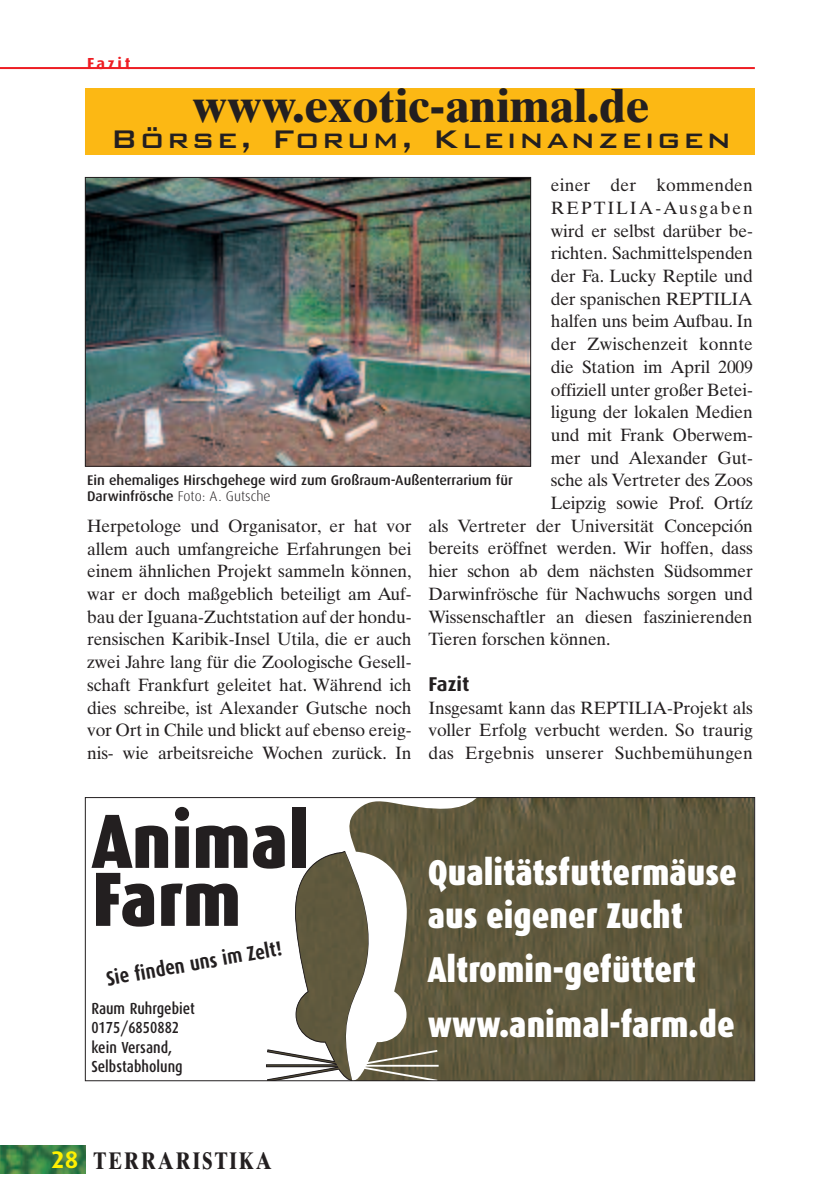
<style>
.page{position:relative;width:840px;height:1191px;background:#fff}
.page>*{position:absolute;margin:0;border:0;box-sizing:border-box;transform-origin:0 0}
.t1{font:900 77px/58px "Dax Condensed";color:#231f20}
.t2{font:700 48px "Times Ten";color:#231f20}
.t3{font:900 36px/43.2px "Dax Condensed";color:#fff}
.t4{font:500 34px "Bank Gothic BT";letter-spacing:.075em;color:#231f20}
.t5{font:24px "Times Ten Bold Os F";letter-spacing:.1em;color:#231f20;scale:.8 1}
.t6{font:700 20.6px "Dax Condensed";color:#231f20}
.t7{font:700 20px "Dax";letter-spacing:-.005em;color:#231f20}
.t8{font:17.8px/22.6px "Times Ten";letter-spacing:-.01em;color:#231f20;text-align:justify}
.t9{font:17.8px "Times Ten";letter-spacing:.01em;color:#231f20}
.t10{font:17.8px "Times Ten";letter-spacing:.115em;color:#231f20}
.t11{font:500 16px/19.2px "Dax Condensed";color:#231f20}
.t12{font:700 16px "Dax";letter-spacing:.165em;color:#ee1d23}
.t13{font:500 14px/16px "Dax";color:#231f20}
.s1{font-weight:300}
.s2{font-family:"Dax";font-weight:700;color:#fff101}
</style>
<div class="page">
<img style="left:0;top:1145px;width:85px;height:29px">
<hr style="left:0;top:67px;width:754px;height:2px;background:#ee1d23">
<div style="left:85px;top:88px;width:669px;height:67px;background:#fcb814"></div>
<img style="left:488px;top:799px;width:264px;height:280px">
<svg style="left:266px;top:852px;width:71px;height:227px"></svg>
<svg style="left:337px;top:799px;width:151px;height:280px;fill:#625a3e"></svg>
<img style="left:87px;top:179px;width:441px;height:285px">
<div style="left:85px;top:177px;width:445px;height:289px;border:1px solid #231f20"></div>
<p class="t12" style="left:87px;top:56px;width:45px">Fazit</p>
<p class="t2" style="left:192px;top:89px;width:459px">www.exotic-animal.de</p>
<p class="t4" style="left:110px;top:117px;width:621px">Börse, Forum, Kleinanzeigen</p>
<p class="t9" style="left:550px;top:178px;width:203px">einer der kommenden</p>
<p class="t10" style="left:550px;top:201px;width:203px">REPTILIA-Ausgaben</p>
<p class="t8" style="left:550px;top:221px;width:203px">wird er selbst darüber be-</p>
<p class="t8" style="left:550px;top:244px;width:203px">richten. Sachmittelspenden</p>
<p class="t8" style="left:550px;top:266px;width:203px">der Fa. Lucky Reptile und</p>
<p class="t8" style="left:550px;top:289px;width:203px">der spanischen REPTILIA</p>
<p class="t8" style="left:550px;top:312px;width:203px">halfen uns beim Aufbau. In</p>
<p class="t8" style="left:550px;top:334px;width:203px">der Zwischenzeit konnte</p>
<p class="t8" style="left:550px;top:357px;width:203px">die Station im April 2009</p>
<p class="t8" style="left:550px;top:380px;width:203px">offiziell unter großer Betei-</p>
<p class="t8" style="left:550px;top:403px;width:203px">ligung der lokalen Medien</p>
<p class="t8" style="left:550px;top:425px;width:203px">und mit Frank Oberwem-</p>
<p class="t8" style="left:550px;top:448px;width:203px">mer und Alexander Gut-</p>
<p class="t8" style="left:550px;top:471px;width:203px">sche als Vertreter des Zoos</p>
<p class="t8" style="left:550px;top:493px;width:203px">Leipzig sowie Prof. Ortíz</p>
<p class="t8" style="left:428px;top:516px;width:326px">als Vertreter der Universität Concepción</p>
<p class="t8" style="left:428px;top:539px;width:326px">bereits eröffnet werden. Wir hoffen, dass</p>
<p class="t8" style="left:428px;top:561px;width:326px">hier schon ab dem nächsten Südsommer</p>
<p class="t8" style="left:428px;top:584px;width:326px">Darwinfrösche für Nachwuchs sorgen und</p>
<p class="t8" style="left:428px;top:607px;width:325px">Wissenschaftler an diesen faszinierenden</p>
<p class="t8" style="left:428px;top:629px;width:183px">Tieren forschen können.</p>
<p class="t7" style="left:428px;top:675px;width:42px">Fazit</p>
<p class="t8" style="left:428px;top:698px;width:326px">Insgesamt kann das REPTILIA-Projekt als voller Erfolg verbucht werden. So traurig das Ergebnis unserer Suchbemühungen</p>
<p class="t13" style="left:87px;top:473px;width:427px">Ein ehemaliges Hirschgehege wird zum Großraum-Außenterrarium für<br>Darwinfrösche <span class="s1">Foto: A. Gutsche</span></p>
<p class="t8" style="left:87px;top:516px;width:326px">Herpetologe und Organisator, er hat vor allem auch umfangreiche Erfahrungen bei einem ähnlichen Projekt sammeln können, war er doch maßgeblich beteiligt am Auf&shy;bau der Iguana-Zuchtstation auf der hondu&shy;rensischen Karibik-Insel Utila, die er auch zwei Jahre lang für die Zoologische Gesell&shy;schaft Frankfurt geleitet hat. Während ich dies schreibe, ist Alexander Gutsche noch vor Ort in Chile und blickt auf ebenso ereig&shy;nis- wie arbeitsreiche Wochen zurück. In</p>
<p class="t1" style="left:92px;top:817px;width:218px">Animal<br>Farm</p>
<p class="t6" style="left:105px;top:969px;width:179px;rotate:-10deg">Sie finden uns im Zelt!</p>
<p class="t11" style="left:91px;top:1000px;width:105px">Raum Ruhrgebiet<br>0175/6850882 kein Versand,<br>Selbstabholung</p>
<p class="t5" style="left:51px;top:1152px;width:277px"><span class="s2">28</span> TERRARISTIKA</p>
<p class="t3" style="left:427px;top:852px;width:310px">Qualitätsfuttermäuse aus eigener Zucht</p>
<p class="t3" style="left:427px;top:944px;width:308px;line-height:54.6px">Altromin-gefüttert www.animal-farm.de</p>
</div>
